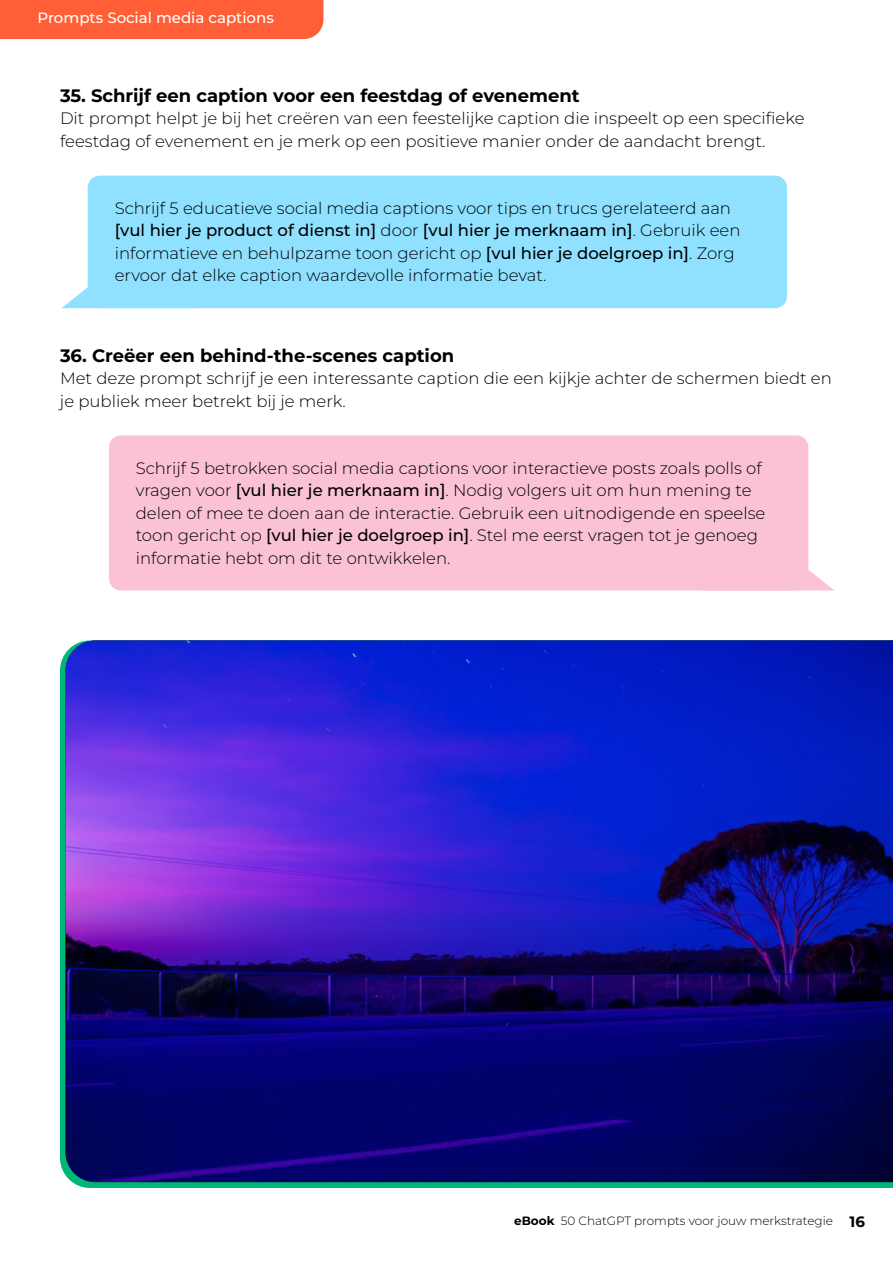
<style>
.page{position:relative;width:893px;height:1263px;background:#fff}
.page>*{position:absolute;margin:0;border:0;box-sizing:border-box;transform-origin:0 0}
.t1{font:700 18px "Montserrat";color:#000}
.t2{font:300 16.5px/22.5px "Montserrat";color:#000}
.t3{font:500 15px "Montserrat";color:#fff}
.t4{font:300 12px "Montserrat";color:#000}
.s1{font-weight:500}
.s2{font-weight:700}
.s3{font-weight:700;font-size:15px}
</style>
<div class="page">
<img style="left:66px;top:640px;width:827px;height:542px">
<div style="left:88px;top:176px;width:699px;height:132px;background:#8fe1ff;border-radius:12px"></div>
<svg style="left:62px;top:265px;width:35px;height:43px"></svg>
<div style="left:109px;top:435px;width:699px;height:155px;background:#fac2d4;border-radius:12px"></div>
<svg style="left:799px;top:548px;width:35px;height:42px"></svg>
<div style="left:0;top:0;width:323px;height:39px;background:#ff5e36"></div>
<p class="t3" style="left:37px;top:12px;width:238px">Prompts Social media captions</p>
<p class="t1" style="left:60px;top:83px;width:521px">35. Schrijf een caption voor een feestdag of evenement</p>
<p class="t2" style="left:60px;top:107px;width:746px">Dit prompt helpt je bij het creëren van een feestelijke caption die inspeelt op een specifieke feestdag of evenement en je merk op een positieve manier onder de aandacht brengt.</p>
<p class="t2" style="left:115px;top:198px;width:627px">Schrijf 5 educatieve social media captions voor tips en trucs gerelateerd aan <span class="s1">[vul hier je product of dienst in]</span> door <span class="s1">[vul hier je merknaam in]</span>. Gebruik een informatieve en behulpzame toon gericht op <span class="s1">[vul hier je doelgroep in]</span>. Zorg ervoor dat elke caption waardevolle informatie bevat.</p>
<p class="t1" style="left:60px;top:343px;width:396px">36. Creëer een behind-the-scenes caption</p>
<p class="t2" style="left:60px;top:368px;width:773px">Met deze prompt schrijf je een interessante caption die een kijkje achter de schermen biedt en je publiek meer betrekt bij je merk.</p>
<p class="t2" style="left:136px;top:458px;width:631px">Schrijf 5 betrokken social media captions voor interactieve posts zoals polls of vragen voor <span class="s1">[vul hier je merknaam in]</span>. Nodig volgers uit om hun mening te delen of mee te doen aan de interactie. Gebruik een uitnodigende en speelse toon gericht op <span class="s1">[vul hier je doelgroep in]</span>. Stel me eerst vragen tot je genoeg informatie hebt om dit te ontwikkelen.</p>
<p class="t4" style="left:514px;top:1216px;width:352px"><span class="s2">eBook</span> 50 ChatGPT prompts voor jouw merkstrategie <span class="s3">16</span></p>
</div>
